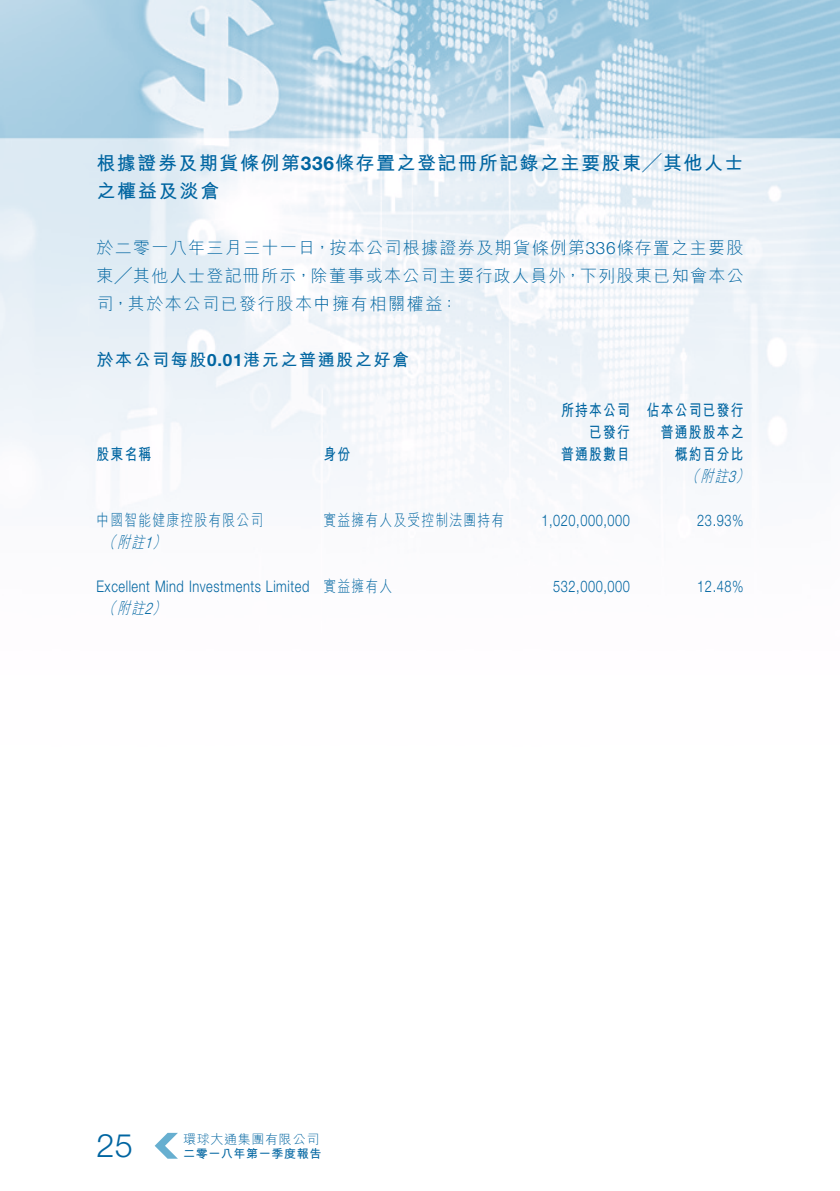
<style>
.page{position:relative;width:840px;height:1191px;background:#fff}
.page>*{position:absolute;margin:0;border:0;box-sizing:border-box;transform-origin:0 0}
.t1{font:300 32.4px "Helvetica Neue LT Std";color:#0065a1}
.Heading_1{font:700 19px/28px "M Hei HK";letter-spacing:.08em;color:#0065a1}
.Body_Text{font:300 17px/28px "M Hei HK";letter-spacing:.075em;color:#0065a1;text-align:justify}
.Heading_2{font:700 17px "M Hei HK";letter-spacing:.095em;color:#0065a1}
.Body_Text-2{font:300 16px/22px "Helvetica Neue LT Std";letter-spacing:.045em;color:#0065a1;scale:.8 1}
.Body_Text-3{font:700 16px "M Hei HK";letter-spacing:.095em;color:#0065a1;scale:.8 1}
.Body_Text-4{font:300 16px/22px "M Hei HK";letter-spacing:.095em;color:#0065a1;scale:.8 1}
.Body_Text-5{font:italic 300 16px "M Hei HK";color:#0065a1;scale:.8 1}
.t2{font:300 13px "M Hei HK";letter-spacing:.055em;color:#0065a1}
.t3{font:700 12px "M Hei HK";letter-spacing:.055em;color:#0065a1}
.s1{font-family:"Helvetica Neue LT Std"}
.s2{font-style:italic}
.s3{font-family:"Helvetica Neue LT Std";font-style:italic}
.s4{font-family:"M Hei HK";font-style:italic}
</style>
<div class="page">
<img style="left:0;top:0;width:839px;height:1159px">
<svg style="left:154px;top:1132px;width:24px;height:26px"></svg>
<p class="Heading_1" style="left:96px;top:147px;width:648px">根據證券及期貨條例第<span class="s1">336</span>條存置之登記冊所記錄之主要股東╱其他人士之權益及淡倉</p>
<p class="Body_Text" style="left:96px;top:234px;width:648px">於二零一八年三月三十一日，按本公司根據證券及期貨條例第<span class="s1">336</span>條存置之主要股東╱其他人士登記冊所示，除董事或本公司主要行政人員外，下列股東已知會本公司，其於本公司已發行股本中擁有相關權益：</p>
<p class="Heading_2" style="left:96px;top:347px;width:314px">於本公司每股<span class="s1">0.01</span>港元之普通股之好倉</p>
<p class="Body_Text-3" style="left:96px;top:443px;width:70px">股東名稱</p>
<p class="Body_Text-3" style="left:323px;top:443px;width:35px">身份</p>
<p class="Body_Text-3" style="left:561px;top:399px;width:87px">所持本公司</p>
<p class="Body_Text-3" style="left:589px;top:421px;width:52px">已發行</p>
<p class="Body_Text-3" style="left:561px;top:443px;width:87px">普通股數目</p>
<p class="Body_Text-3" style="left:646px;top:399px;width:122px">佔本公司已發行</p>
<p class="Body_Text-3" style="left:660px;top:421px;width:105px">普通股股本之</p>
<p class="Body_Text-3" style="left:674px;top:443px;width:87px">概約百分比</p>
<p class="Body_Text-5" style="left:685px;top:468px;width:85px">（附註<span class="s1">3</span>）</p>
<p class="Body_Text-4" style="left:103px;top:509px;width:202px;text-indent:-6px">中國智能健康控股有限公司<span class="s2">（附註</span><span class="s3">1</span><span class="s2">）</span></p>
<p class="Body_Text-4" style="left:323px;top:509px;width:227px">實益擁有人及受控制法團持有</p>
<p class="Body_Text-2" style="left:541px;top:509px;width:112px">1,020,000,000</p>
<p class="Body_Text-2" style="left:697px;top:509px;width:59px">23.93%</p>
<p class="Body_Text-2" style="left:103px;top:575px;width:260px;text-indent:-6px">Excellent Mind Investments Limited<span class="s4">（附註</span><span class="s2">2</span><span class="s4">）</span></p>
<p class="Body_Text-4" style="left:323px;top:575px;width:87px">實益擁有人</p>
<p class="Body_Text-2" style="left:553px;top:575px;width:97px">532,000,000</p>
<p class="Body_Text-2" style="left:697px;top:575px;width:59px">12.48%</p>
<h1 class="t1" style="left:96px;top:1126px;width:38px">25</h1>
<p class="t2" style="left:183px;top:1132px;width:138px">環球大通集團有限公司</p>
<p class="t3" style="left:183px;top:1144px;width:140px">二零一八年第一季度報告</p>
</div>
